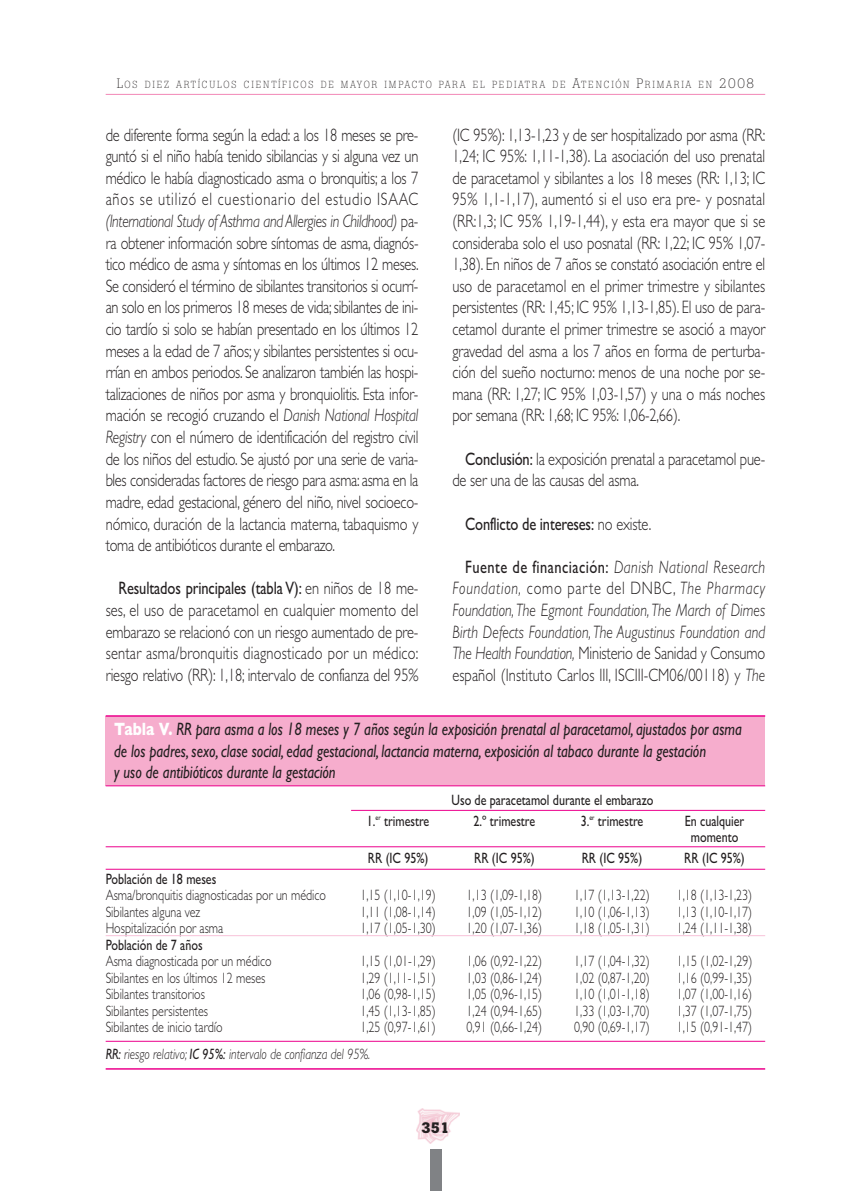
<style>
.page{position:relative;width:851px;height:1191px;background:#fff}
.page>*{position:absolute;margin:0;border:0;box-sizing:border-box;transform-origin:0 0}
.t1{font:300 18px/21.6px "Gill Sans";letter-spacing:-.01em;color:#231f20;text-align:justify;scale:.8 1}
.t2{font:italic 300 18px/21.6px "Gill Sans";letter-spacing:.005em;color:#231f20;text-align:justify;scale:.8 1}
.t3{font:italic 18px/21.6px "Gill Sans";color:#231f20;scale:.8 1}
.t4{font:18px "Gill Sans";letter-spacing:-.01em;color:#231f20;scale:.8 1}
.t5{font:300 15px "Gill Sans";color:#231f20;scale:.8 1}
.t6{font:15px/16.5px "Gill Sans";color:#231f20;text-align:center;scale:.8 1}
.t7{font:italic 300 15px "Gill Sans";color:#231f20;scale:.8 1}
.t8{font:700 15px "Boton";color:#231f20}
.t9{font:300 10.2px "Boton";letter-spacing:.17em;color:#231f20}
.s1{font-size:13.5px}
.s2{font-style:italic}
.s3{font-weight:400}
.s4{font-weight:300}
.s5{font-weight:400;font-style:normal}
.s6{font-style:normal}
.s7{font-weight:700;font-style:normal;color:#fff}
</style>
<div class="page">
<div style="left:430px;top:1149px;width:11px;height:41px;background:#808285"></div>
<img style="left:416px;top:1108px;width:43px;height:35px">
<hr style="left:106px;top:94px;width:659px;height:1px;background:#f287b7">
<div style="left:106px;top:715px;width:659px;height:70px;background:#f6adcd"></div>
<hr style="left:106px;top:715px;width:659px;height:1px;background:#ec008c">
<hr style="left:106px;top:785px;width:659px;height:1px;background:#ec008c">
<hr style="left:351px;top:810px;width:414px;height:1px;background:#ec008c">
<hr style="left:106px;top:846px;width:659px;height:1px;background:#ec008c">
<hr style="left:106px;top:869px;width:659px;height:1px;background:#ec008c">
<hr style="left:106px;top:1068px;width:659px;height:1px;background:#ec008c">
<hr style="left:106px;top:1041px;width:659px;height:1px;background:#ec008c">
<hr style="left:106px;top:935px;width:659px;height:1px;background:#f8c2d9">
<p class="t9" style="left:117px;top:81px;width:639px"><span class="s1">L</span>OS DIEZ ARTÍCULOS CIENTÍFICOS DE MAYOR IMPACTO PARA EL PEDIATRA DE <span class="s1">A</span>TENCIÓN <span class="s1">P</span>RIMARIA EN <span class="s1">2008</span></p>
<p class="t1" style="left:106px;top:126px;width:392px">de diferente forma según la edad: a los 18 meses se pre&shy;guntó si el niño había tenido sibilancias y si alguna vez un médico le había diagnosticado asma o bronquitis; a los 7 años se utilizó el cuestionario del estudio ISAAC <span class="s2">(International Study of Asthma and Allergies in Childhood)</span> pa&shy;ra obtener información sobre síntomas de asma, diagnós&shy;tico médico de asma y síntomas en los últimos 12 meses.<br>Se consideró el término de sibilantes transitorios si ocurrí&shy;an solo en los primeros 18 meses de vida; sibilantes de ini&shy;cio tardío si solo se habían presentado en los últimos 12 meses a la edad de 7 años; y sibilantes persistentes si ocu&shy;rrían en ambos periodos. Se analizaron también las hospi&shy;talizaciones de niños por asma y bronquiolitis. Esta infor&shy;mación se recogió cruzando el <span class="s2">Danish National Hospital Registry</span> con el número de identificación del registro civil de los niños del estudio. Se ajustó por una serie de varia&shy;bles consideradas factores de riesgo para asma: asma en la madre, edad gestacional, género del niño, nivel socioeco&shy;nómico, duración de la lactancia materna, tabaquismo y toma de antibióticos durante el embarazo.</p>
<p class="t1" style="left:106px;top:579px;width:392px;text-indent:13px"><span class="s3">Resultados principales (tabla V):</span> en niños de 18 me&shy;ses, el uso de paracetamol en cualquier momento del embarazo se relacionó con un riesgo aumentado de pre&shy;sentar asma/bronquitis diagnosticado por un médico: riesgo relativo (RR): 1,18; intervalo de confianza del 95%</p>
<p class="t1" style="left:452px;top:126px;width:392px">(IC 95%): 1,13-1,23 y de ser hospitalizado por asma (RR:<br>1,24; IC 95%: 1,11-1,38). La asociación del uso prenatal de paracetamol y sibilantes a los 18 meses (RR: 1,13; IC 95% 1,1-1,17), aumentó si el uso era pre- y posnatal (RR:1,3; IC 95% 1,19-1,44), y esta era mayor que si se consideraba solo el uso posnatal (RR: 1,22; IC 95% 1,07- 1,38). En niños de 7 años se constató asociación entre el uso de paracetamol en el primer trimestre y sibilantes persistentes (RR: 1,45; IC 95% 1,13-1,85). El uso de para&shy;cetamol durante el primer trimestre se asoció a mayor gravedad del asma a los 7 años en forma de perturba&shy;ción del sueño nocturno: menos de una noche por se&shy;mana (RR: 1,27; IC 95% 1,03-1,57) y una o más noches por semana (RR: 1,68; IC 95%: 1,06-2,66).</p>
<p class="t1" style="left:452px;top:450px;width:392px;text-indent:13px"><span class="s3">Conclusión:</span> la exposición prenatal a paracetamol pue&shy;de ser una de las causas del asma.</p>
<p class="t4" style="left:465px;top:517px;width:234px">Conflicto de intereses: <span class="s4">no existe.</span></p>
<p class="t2" style="left:452px;top:558px;width:392px;text-indent:13px"><span class="s5">Fuente de financiación:</span> Danish National Research Foundation, <span class="s6">como parte del DNBC,</span> The Pharmacy Foundation,The Egmont Foundation,The March of Dimes Birth Defects Foundation, The Augustinus Foundation and The Health Foundation, <span class="s6">Ministerio de Sanidad y Consumo español (Instituto Carlos III, ISCIII-CM06/00118) y</span> The</p>
<p class="t3" style="left:114px;top:720px;width:786px"><span class="s7">Tabla V.</span> RR para asma a los 18 meses y 7 años según la exposición prenatal al paracetamol, ajustados por asma de los padres, sexo, clase social, edad gestacional, lactancia materna, exposición al tabaco durante la gestación<br>y uso de antibióticos durante la gestación</p>
<p class="t6" style="left:451px;top:793px;width:254px">Uso de paracetamol durante el embarazo</p>
<p class="t6" style="left:367px;top:814px;width:80px">1.<sup>er</sup> trimestre</p>
<p class="t6" style="left:473px;top:814px;width:78px">2.º trimestre</p>
<p class="t6" style="left:580px;top:814px;width:80px">3.<sup>er</sup> trimestre</p>
<p class="t6" style="left:684px;top:814px;width:76px">En cualquier momento</p>
<p class="t6" style="left:368px;top:851px;width:77px">RR (IC 95%)</p>
<p class="t6" style="left:474px;top:851px;width:77px">RR (IC 95%)</p>
<p class="t6" style="left:581px;top:851px;width:77px">RR (IC 95%)</p>
<p class="t6" style="left:684px;top:851px;width:77px">RR (IC 95%)</p>
<p class="t6" style="left:106px;top:872px;width:140px">Población de 18 meses</p>
<p class="t5" style="left:106px;top:890px;width:277px">Asma/bronquitis diagnosticadas por un médico</p>
<p class="t5" style="left:360px;top:890px;width:96px">1,15 (1,10-1,19)</p>
<p class="t5" style="left:466px;top:890px;width:96px">1,13 (1,09-1,18)</p>
<p class="t5" style="left:574px;top:890px;width:96px">1,17 (1,13-1,22)</p>
<p class="t5" style="left:676px;top:890px;width:96px">1,18 (1,13-1,23)</p>
<p class="t5" style="left:106px;top:906px;width:120px">Sibilantes alguna vez</p>
<p class="t5" style="left:360px;top:906px;width:96px">1,11 (1,08-1,14)</p>
<p class="t5" style="left:466px;top:906px;width:96px">1,09 (1,05-1,12)</p>
<p class="t5" style="left:574px;top:906px;width:96px">1,10 (1,06-1,13)</p>
<p class="t5" style="left:676px;top:906px;width:96px">1,13 (1,10-1,17)</p>
<p class="t5" style="left:106px;top:923px;width:148px">Hospitalización por asma</p>
<p class="t5" style="left:360px;top:923px;width:96px">1,17 (1,05-1,30)</p>
<p class="t5" style="left:466px;top:923px;width:96px">1,20 (1,07-1,36)</p>
<p class="t5" style="left:574px;top:923px;width:96px">1,18 (1,05-1,31)</p>
<p class="t5" style="left:676px;top:923px;width:96px">1,24 (1,11-1,38)</p>
<p class="t6" style="left:106px;top:938px;width:123px">Población de 7 años</p>
<p class="t5" style="left:106px;top:956px;width:209px">Asma diagnosticada por un médico</p>
<p class="t5" style="left:360px;top:956px;width:96px">1,15 (1,01-1,29)</p>
<p class="t5" style="left:466px;top:956px;width:96px">1,06 (0,92-1,22)</p>
<p class="t5" style="left:574px;top:956px;width:96px">1,17 (1,04-1,32)</p>
<p class="t5" style="left:676px;top:956px;width:96px">1,15 (1,02-1,29)</p>
<p class="t5" style="left:106px;top:972px;width:201px">Sibilantes en los últimos 12 meses</p>
<p class="t5" style="left:360px;top:972px;width:96px">1,29 (1,11-1,51)</p>
<p class="t5" style="left:466px;top:972px;width:96px">1,03 (0,86-1,24)</p>
<p class="t5" style="left:574px;top:972px;width:96px">1,02 (0,87-1,20)</p>
<p class="t5" style="left:676px;top:972px;width:96px">1,16 (0,99-1,35)</p>
<p class="t5" style="left:106px;top:989px;width:126px">Sibilantes transitorios</p>
<p class="t5" style="left:360px;top:989px;width:96px">1,06 (0,98-1,15)</p>
<p class="t5" style="left:466px;top:989px;width:96px">1,05 (0,96-1,15)</p>
<p class="t5" style="left:574px;top:989px;width:96px">1,10 (1,01-1,18)</p>
<p class="t5" style="left:676px;top:989px;width:96px">1,07 (1,00-1,16)</p>
<p class="t5" style="left:106px;top:1005px;width:130px">Sibilantes persistentes</p>
<p class="t5" style="left:360px;top:1005px;width:96px">1,45 (1,13-1,85)</p>
<p class="t5" style="left:466px;top:1005px;width:96px">1,24 (0,94-1,65)</p>
<p class="t5" style="left:574px;top:1005px;width:96px">1,33 (1,03-1,70)</p>
<p class="t5" style="left:676px;top:1005px;width:96px">1,37 (1,07-1,75)</p>
<p class="t5" style="left:106px;top:1022px;width:147px">Sibilantes de inicio tardío</p>
<p class="t5" style="left:360px;top:1022px;width:96px">1,25 (0,97-1,61)</p>
<p class="t5" style="left:466px;top:1022px;width:96px">0,91 (0,66-1,24)</p>
<p class="t5" style="left:574px;top:1022px;width:96px">0,90 (0,69-1,17)</p>
<p class="t5" style="left:676px;top:1022px;width:96px">1,15 (0,91-1,47)</p>
<p class="t7" style="left:106px;top:1048px;width:332px"><span class="s3">RR:</span> riesgo relativo; <span class="s3">IC 95%:</span> intervalo de confianza del 95%.</p>
<p class="t8" style="left:421px;top:1122px;width:30px">351</p>
</div>
